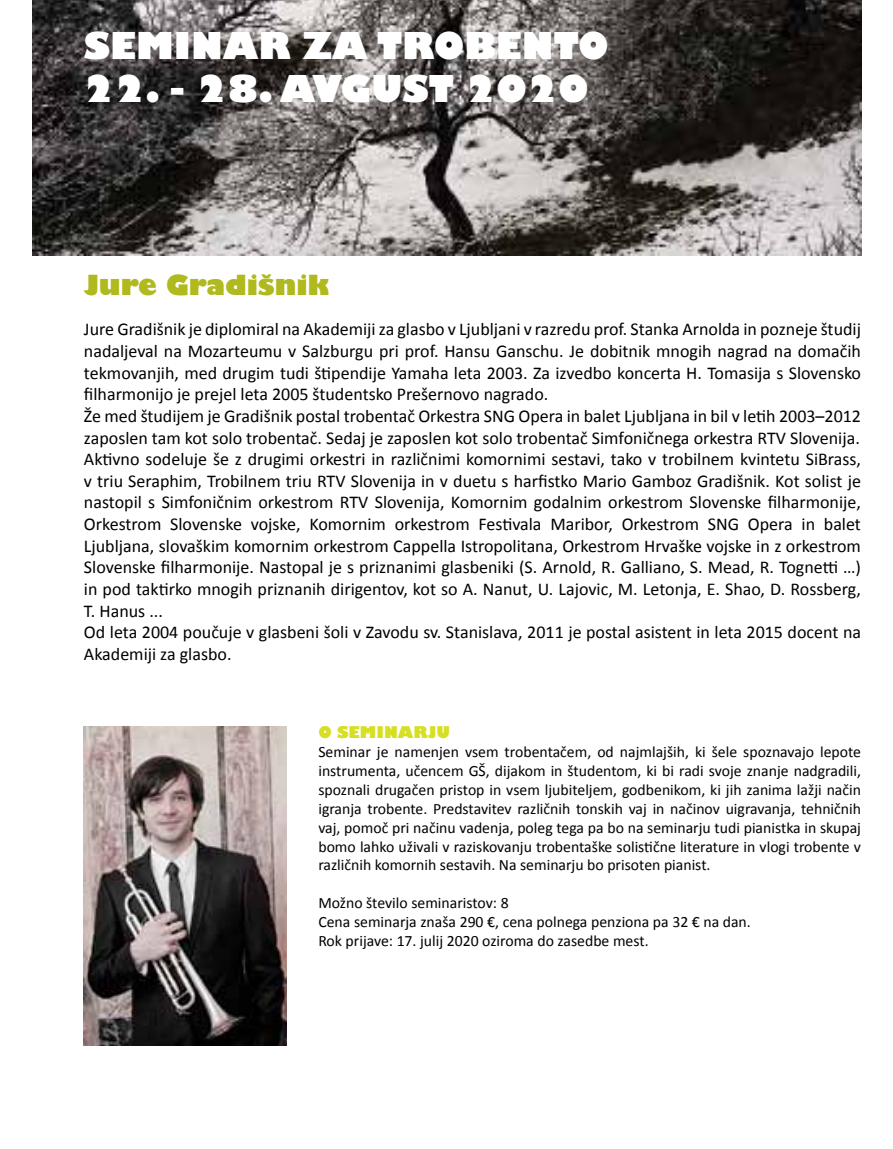
<style>
.page{position:relative;width:893px;height:1149px;background:#fff}
.page>*{position:absolute;margin:0;border:0;box-sizing:border-box;transform-origin:0 0}
.t1{font:800 36px "Gill Sans";color:#fff}
.t2{font:800 27px "Gill Sans";color:#b0b91d}
.t3{font:18px/21.6px "Calibri";color:#000}
.t4{font:15.75px/18.9px "Calibri";color:#000;text-align:justify}
.t5{font:800 15.75px "Gill Sans";color:#d7df23}
</style>
<div class="page">
<img style="left:32px;top:0;width:829px;height:255px">
<img style="left:84px;top:726px;width:202px;height:318px">
<h1 class="t1" style="left:84px;top:23px;width:527px">SEMINAR ZA TROBENTO</h1>
<h1 class="t1" style="left:84px;top:67px;width:506px">22. - 28. AVGUST 2020</h1>
<h2 class="t2" style="left:84px;top:268px;width:246px">Jure Gradišnik</h2>
<p class="t3" style="left:84px;top:318px;width:779px">Jure Gradišnik je diplomiral na Akademiji za glasbo v Ljubljani v razredu prof. Stanka Arnolda in pozneje študij nadaljeval na Mozarteumu v Salzburgu pri prof. Hansu Ganschu. Je dobitnik mnogih nagrad na domačih tekmovanjih, med drugim tudi štipendije Yamaha leta 2003. Za izvedbo koncerta H. Tomasija s Slovensko filharmonijo je prejel leta 2005 študentsko Prešernovo nagrado.<br>Že med študijem je Gradišnik postal trobentač Orkestra SNG Opera in balet Ljubljana in bil v letih 2003–2012 zaposlen tam kot solo trobentač. Sedaj je zaposlen kot solo trobentač Simfoničnega orkestra RTV Slovenija.<br>Aktivno sodeluje še z drugimi orkestri in različnimi komornimi sestavi, tako v trobilnem kvintetu SiBrass, v triu Seraphim, Trobilnem triu RTV Slovenija in v duetu s harfistko Mario Gamboz Gradišnik. Kot solist je nastopil s Simfoničnim orkestrom RTV Slovenija, Komornim godalnim orkestrom Slovenske filharmonije, Orkestrom Slovenske vojske, Komornim orkestrom Festivala Maribor, Orkestrom SNG Opera in balet Ljubljana, slovaškim komornim orkestrom Cappella Istropolitana, Orkestrom Hrvaške vojske in z orkestrom Slovenske filharmonije. Nastopal je s priznanimi glasbeniki (S. Arnold, R. Galliano, S. Mead, R. Tognetti …) in pod taktirko mnogih priznanih dirigentov, kot so A. Nanut, U. Lajovic, M. Letonja, E. Shao, D. Rossberg, T. Hanus ...<br>Od leta 2004 poučuje v glasbeni šoli v Zavodu sv. Stanislava, 2011 je postal asistent in leta 2015 docent na Akademiji za glasbo.</p>
<p class="t5" style="left:318px;top:722px;width:133px">O SEMINARJU</p>
<p class="t4" style="left:318px;top:742px;width:544px">Seminar je namenjen vsem trobentačem, od najmlajših, ki šele spoznavajo lepote instrumenta, učencem GŠ, dijakom in študentom, ki bi radi svoje znanje nadgradili, spoznali drugačen pristop in vsem ljubiteljem, godbenikom, ki jih zanima lažji način igranja trobente. Predstavitev različnih tonskih vaj in načinov uigravanja, tehničnih vaj, pomoč pri načinu vadenja, poleg tega pa bo na seminarju tudi pianistka in skupaj bomo lahko uživali v raziskovanju trobentaške solistične literature in vlogi trobente v različnih komornih sestavih. Na seminarju bo prisoten pianist.</p>
<p class="t4" style="left:318px;top:893px;width:434px;text-align:left">Možno število seminaristov: 8<br>Cena seminarja znaša 290 €, cena polnega penziona pa 32 € na dan.<br>Rok prijave: 17. julij 2020 oziroma do zasedbe mest.</p>
</div>
